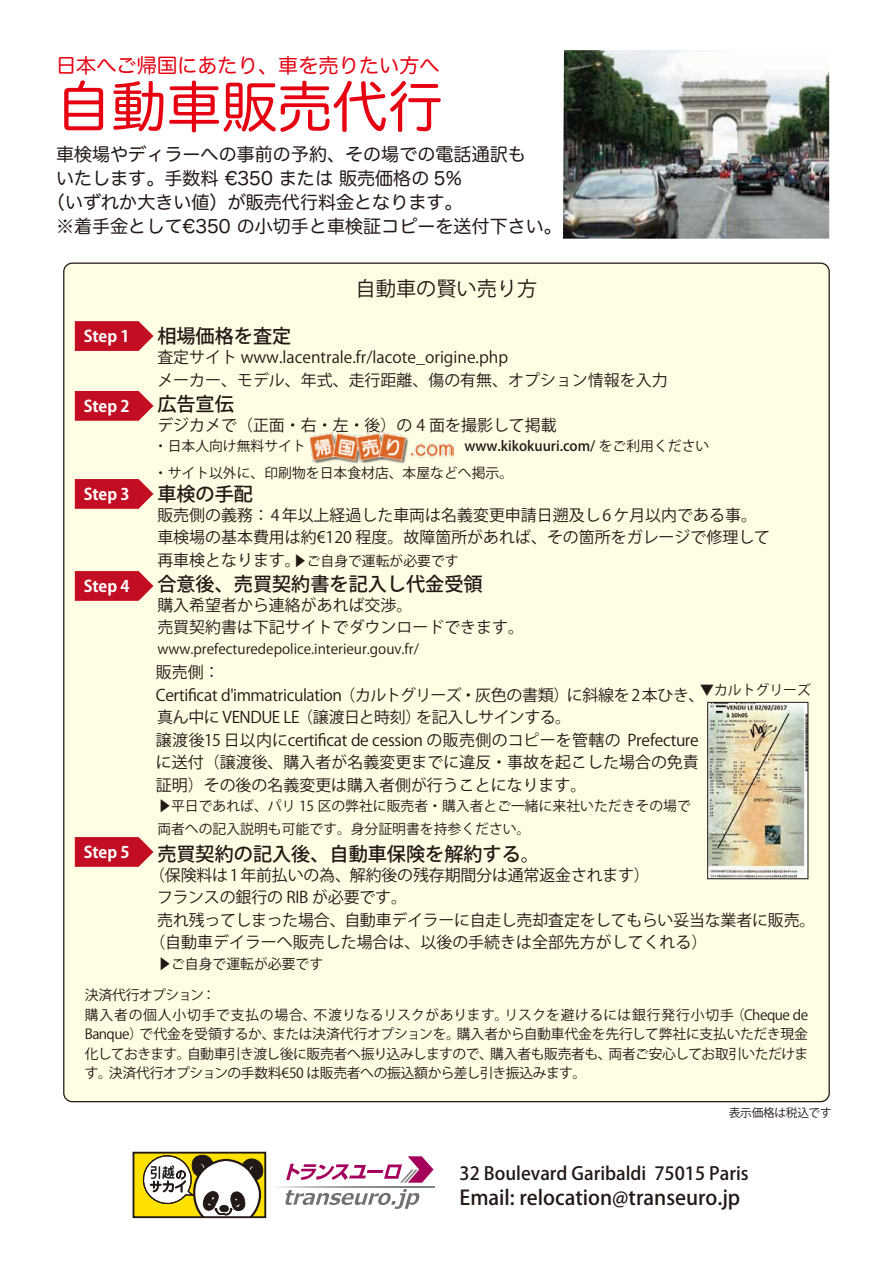
<style>
.page{position:relative;width:893px;height:1263px;background:#fff}
.page>*{position:absolute;margin:0;border:0;box-sizing:border-box;transform-origin:0 0}
.t1{font:55.35px "Hira Maru Pro W4";color:#e60012}
.t2{font:500 20.25px "Koz Go Pr 6 N";color:#221815}
.t3{font:20.25px "Hira Maru Pro N W4";color:#e60012}
.t4{font:20.25px "Koz Go Pr 6 N";color:#221815}
.t5{font:500 19.2px "Koz Go Pr 6 N";color:#221815}
.t6{font:18px "Hira Maru Pro N W4";color:#221815}
.t7{font:500 18px "Koz Go Pr 6 N";color:#221815}
.t8{font:15.9px/22.5px "Koz Go Pr 6 N";color:#221815}
.t9{font:700 15.9px "Koz Go Pr 6 N";color:#fff}
.t10{font:13.8px/27px "Koz Go Pr 6 N";color:#221815}
.t11{font:13.8px/19.5px "Koz Go Pr 6 N";letter-spacing:-.025em;color:#221815}
.t12{font:11.7px "Koz Go Pr 6 N";letter-spacing:-.025em;color:#221815}
.s1{font-weight:500}
.s2{font-size:15.9px}
</style>
<div class="page">
<div style="left:64px;top:263px;width:765px;height:839px;background:#fffde4;border-radius:9px"></div>
<svg style="left:75px;top:391px;width:78px;height:30px;background:#c82435"></svg>
<svg style="left:75px;top:571px;width:78px;height:30px;background:#c82435"></svg>
<svg style="left:75px;top:837px;width:78px;height:30px;background:#c82435"></svg>
<svg style="left:75px;top:321px;width:78px;height:30px;background:#c82435"></svg>
<img style="left:308px;top:432px;width:146px;height:32px">
<svg style="left:75px;top:479px;width:78px;height:30px;background:#c82435"></svg>
<img style="left:709px;top:704px;width:97px;height:173px">
<div style="left:707px;top:702px;width:101px;height:177px;border:1px solid #221815"></div>
<img style="left:563px;top:50px;width:266px;height:189px">
<div style="left:133px;top:1153px;width:132px;height:64px;background:#ffe100"></div>
<div style="left:133px;top:1152px;width:133px;height:66px;border:2px solid #221815"></div>
<svg style="left:142px;top:1154px;width:121px;height:63px"></svg>
<svg style="left:286px;top:1156px;width:148px;height:27px"></svg>
<svg style="left:278px;top:1186px;width:156px;height:1px"></svg>
<svg style="left:285px;top:1189px;width:134px;height:20px"></svg>
<p class="t3" style="left:56px;top:47px;width:385px">日本へご帰国にあたり、車を売りたい方へ</p>
<h1 class="t1" style="left:56px;top:59px;width:388px">自動車販売代行</h1>
<p class="t6" style="left:56px;top:138px;width:471px">車検場やディラーへの事前の予約、その場での電話通訳も</p>
<p class="t6" style="left:56px;top:162px;width:407px">いたします。手数料 €350 または 販売価格の 5%</p>
<p class="t6" style="left:47px;top:186px;width:417px">（いずれか大きい値）が販売代行料金となります。</p>
<p class="t6" style="left:56px;top:210px;width:507px">※着手金として€350 の小切手と車検証コピーを送付下さい。</p>
<p class="t9" style="left:84px;top:327px;width:48px">Step 1</p>
<p class="t9" style="left:84px;top:397px;width:48px">Step 2</p>
<p class="t9" style="left:84px;top:485px;width:48px">Step 3</p>
<p class="t9" style="left:84px;top:577px;width:48px">Step 4</p>
<p class="t9" style="left:84px;top:843px;width:48px">Step 5</p>
<p class="t4" style="left:356px;top:278px;width:183px">自動車の賢い売り方</p>
<p class="t5" style="left:157px;top:326px;width:135px">相場価格を査定</p>
<p class="t8" style="left:157px;top:346px;width:512px">査定サイト www.lacentrale.fr/lacote_origine.php<br>メーカー、モデル、年式、走行距離、傷の有無、オプション情報を入力</p>
<p class="t5" style="left:157px;top:393px;width:78px">広告宣伝</p>
<p class="t8" style="left:157px;top:414px;width:401px">デジカメで（正面・右・左・後）の 4 面を撮影して掲載</p>
<p class="t10" style="left:154px;top:433px;width:557px">・日本人向け無料サイト　　　　　　　　　　　 <span class="s1">www.kikokuuri.com/</span> をご利用ください・サイト以外に、印刷物を日本食材店、本屋などへ掲示。</p>
<p class="t5" style="left:157px;top:483px;width:97px">車検の手配</p>
<p class="t8" style="left:157px;top:504px;width:614px">販売側の義務：4年以上経過した車両は名義変更申請日遡及し6ケ月以内である事。車検場の基本費用は約€120 程度。故障箇所があれば、その箇所をガレージで修理して</p>
<p class="t10" style="left:157px;top:547px;width:303px"><span class="s2">再車検となります。</span>▶ご自身で運転が必要です</p>
<p class="t5" style="left:157px;top:573px;width:327px">合意後、売買契約書を記入し代金受領</p>
<p class="t8" style="left:157px;top:594px;width:368px">購入希望者から連絡があれば交渉。<br>売買契約書は下記サイトでダウンロードできます。</p>
<p class="t10" style="left:157px;top:636px;width:263px">www.prefecturedepolice.interieur.gouv.fr/</p>
<p class="t8" style="left:156px;top:661px;width:550px">販売側：<br>Certificat d'immatriculation（カルトグリーズ・灰色の書類）に斜線を2本ひき、真ん中に VENDUE LE（譲渡日と時刻）を記入しサインする。<br>譲渡後15 日以内にcertificat de cession の販売側のコピーを管轄の Prefectureに送付（譲渡後、購入者が名義変更までに違反・事故を起こした場合の免責証明）その後の名義変更は購入者側が行うことになります。</p>
<p class="t10" style="left:157px;top:795px;width:535px;line-height:22.5px">▶平日であれば、パリ 15 区の弊社に販売者・購入者とご一緒に来社いただきその場で両者への記入説明も可能です。身分証明書を持参ください。</p>
<p class="t5" style="left:157px;top:843px;width:384px">売買契約の記入後、自動車保険を解約する。</p>
<p class="t8" style="left:149px;top:864px;width:502px">（保険料は1年前払いの為、解約後の残存期間分は通常返金されます）</p>
<p class="t8" style="left:157px;top:886px;width:251px">フランスの銀行の RIB が必要です。</p>
<p class="t8" style="left:157px;top:909px;width:660px">売れ残ってしまった場合、自動車デイラーに自走し売却査定をしてもらい妥当な業者に販売。</p>
<p class="t8" style="left:149px;top:931px;width:560px">（自動車デイラーへ販売した場合は、以後の手続きは全部先方がしてくれる）</p>
<p class="t10" style="left:157px;top:951px;width:167px">▶ご自身で運転が必要です</p>
<p class="t10" style="left:700px;top:676px;width:112px">▼カルトグリーズ</p>
<p class="t11" style="left:85px;top:985px;width:725px">決済代行オプション：<br>購入者の個人小切手で支払の場合、不渡りなるリスクがあります。リスクを避けるには銀行発行小切手（Cheque de Banque）で代金を受領するか、または決済代行オプションを。購入者から自動車代金を先行して弊社に支払いただき現金化しておきます。自動車引き渡し後に販売者へ振り込みしますので、購入者も販売者も、両者ご安心してお取引いただけます。決済代行オプションの手数料€50 は販売者への振込額から差し引き振込みます。</p>
<p class="t12" style="left:729px;top:1106px;width:104px">表示価格は税込です</p>
<p class="t7" style="left:460px;top:1164px;width:291px">32 Boulevard Garibaldi 75015 Paris</p>
<p class="t2" style="left:460px;top:1186px;width:282px">Email: relocation@transeuro.jp</p>
</div>
